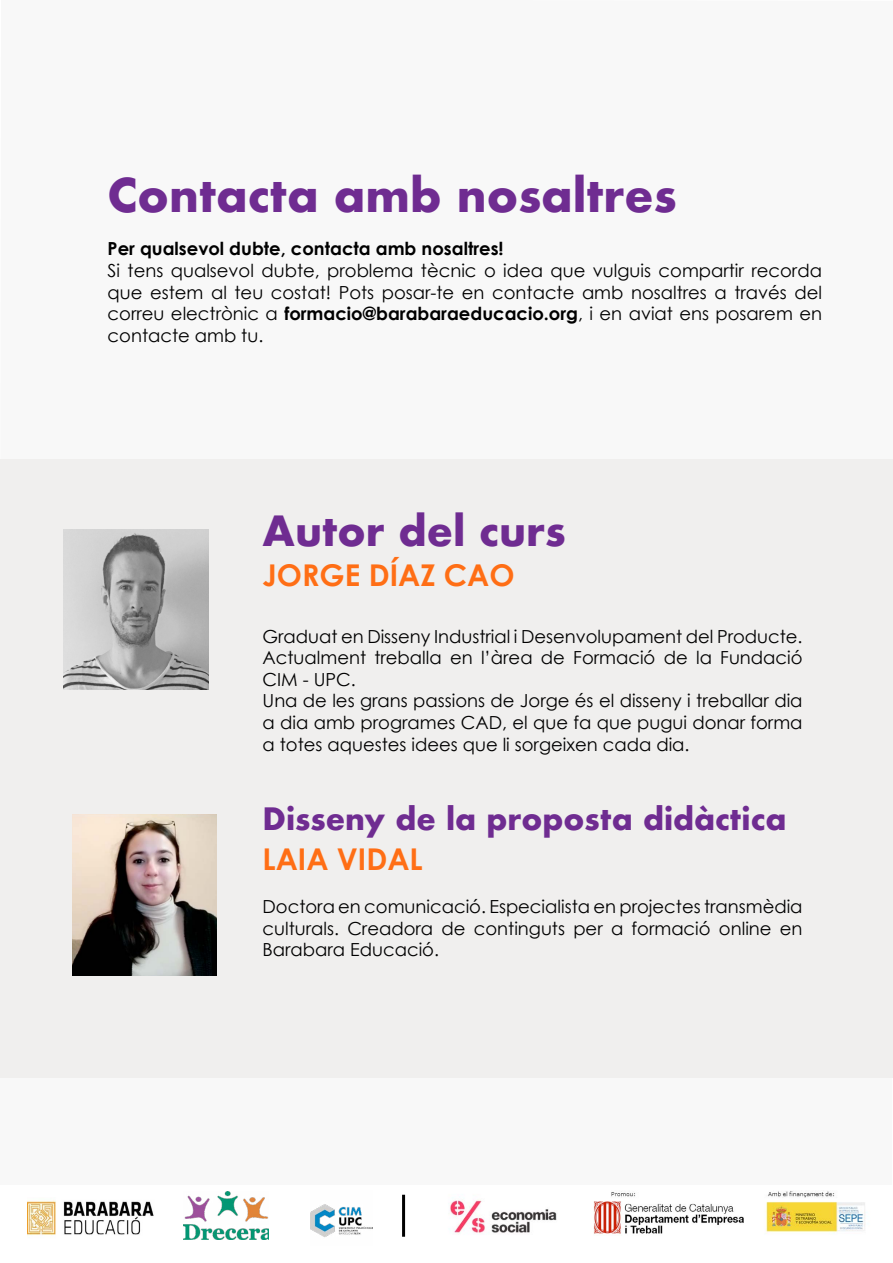
<style>
.page{position:relative;width:893px;height:1263px;background:#fff}
.page>*{position:absolute;margin:0;border:0;box-sizing:border-box;transform-origin:0 0}
.t1{font:700 45px "Futura";color:#6f2c91}
.t2{font:700 40.5px "Futura";color:#6f2c91}
.t3{font:700 30px "Futura";color:#6f2c91}
.t4{font:700 30px "Century Gothic";color:#ff6e15}
.t5{font:18px/21.6px "Century Gothic";color:#000;text-align:justify}
.t6{font:700 18px "Century Gothic";color:#000}
.s1{font-weight:700}
</style>
<div class="page">
<div style="left:0;top:459px;width:893px;height:619px;background:#f0efee"></div>
<img style="left:64px;top:529px;width:144px;height:161px">
<img style="left:72px;top:814px;width:145px;height:161px">
<img style="left:450px;top:1191px;width:415px;height:43px">
<img style="left:27px;top:1200px;width:127px;height:36px">
<img style="left:311px;top:1204px;width:62px;height:33px">
<img style="left:184px;top:1191px;width:85px;height:48px">
<hr style="left:402px;top:1195px;width:3px;height:42px;background:#000">
<img style="left:594px;top:1201px;width:154px;height:33px">
<h1 class="t1" style="left:108px;top:163px;width:570px">Contacta amb nosaltres</h1>
<p class="t6" style="left:108px;top:235px;width:397px">Per qualsevol dubte, contacta amb nosaltres!</p>
<p class="t5" style="left:108px;top:259px;width:716px">Si tens qualsevol dubte, problema tècnic o idea que vulguis compartir recorda que estem al teu costat! Pots posar-te en contacte amb nosaltres a través del correu electrònic a <span class="s1">formacio@barabaraeducacio.org</span>, i en aviat ens posarem en contacte amb tu.</p>
<h2 class="t2" style="left:263px;top:501px;width:305px">Autor del curs</h2>
<h3 class="t4" style="left:263px;top:552px;width:253px">JORGE DÍAZ CAO</h3>
<p class="t5" style="left:263px;top:625px;width:542px;text-align:left">Graduat en Disseny Industrial i Desenvolupament del Producte.<br>Actualment treballa en l’àrea de Formació de la Fundació CIM - UPC.<br>Una de les grans passions de Jorge és el disseny i treballar dia a dia amb programes CAD, el que fa que pugui donar forma a totes aquestes idees que li sorgeixen cada dia.</p>
<h3 class="t3" style="left:263px;top:797px;width:525px">Disseny de la proposta didàctica</h3>
<h3 class="t4" style="left:263px;top:836px;width:162px">LAIA VIDAL</h3>
<p class="t5" style="left:263px;top:896px;width:542px">Doctora en comunicació. Especialista en projectes transmèdia culturals. Creadora de continguts per a formació online en Barabara Educació.</p>
</div>
